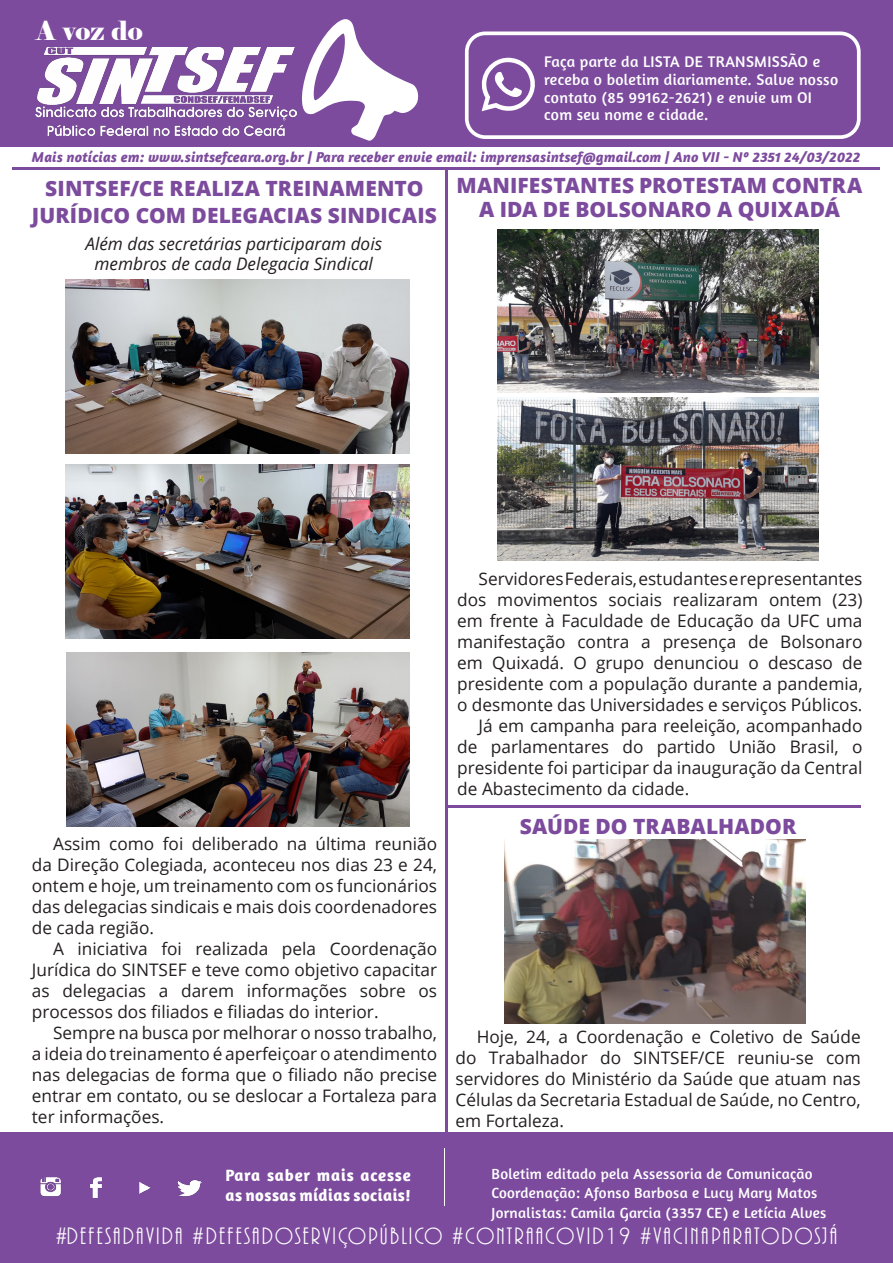
<style>
.page{position:relative;width:893px;height:1263px;background:#fff}
.page>*{position:absolute;margin:0;border:0;box-sizing:border-box;transform-origin:0 0}
.t1{font:26.25px "Elephant";color:#fff}
.t2{font:24.6px "ARBONNIE";letter-spacing:.09em;color:#fff}
.t3{font:800 21px/27px "Open Sans";letter-spacing:.005em;color:#7c4b9d;text-align:center}
.t4{font:17.25px/21px "Open Sans";color:#231f20;text-align:justify}
.t5{font:italic 17.25px "Open Sans";color:#231f20}
.t6{font:700 16.8px/20.1px "Amaranth";letter-spacing:.03em;color:#fff}
.t7{font:15.75px/17.9px "Amaranth";letter-spacing:.02em;color:#fff}
.t8{font:15px "Amaranth";letter-spacing:.02em;color:#fff}
.t9{font:italic 700 14.7px "Amaranth";letter-spacing:.01em;color:#7c4b9d}
</style>
<div class="page">
<div style="left:0;top:0;width:893px;height:146px;background:#7c4b9d"></div>
<svg style="left:301px;top:19px;width:118px;height:122px"></svg>
<div style="left:0;top:1132px;width:893px;height:131px;background:#7c4b9d"></div>
<img style="left:36px;top:47px;width:260px;height:89px">
<hr style="left:12px;top:167px;width:867px;height:2px;background:#7c4b9d">
<hr style="left:444px;top:1148px;width:2px;height:58px;background:#fff">
<img style="left:40px;top:1177px;width:162px;height:21px">
<div style="left:465px;top:32px;width:396px;height:107px;border:4px solid #fff;border-radius:18px"></div>
<svg style="left:481px;top:58px;width:54px;height:53px"></svg>
<hr style="left:445px;top:168px;width:2px;height:1046px;background:#7c4b9d">
<img style="left:497px;top:230px;width:321px;height:162px">
<img style="left:497px;top:397px;width:321px;height:163px">
<hr style="left:446px;top:806px;width:415px;height:2px;background:#7c4b9d">
<img style="left:66px;top:279px;width:343px;height:174px">
<img style="left:66px;top:464px;width:343px;height:174px">
<img style="left:66px;top:652px;width:343px;height:174px">
<img style="left:504px;top:840px;width:301px;height:183px">
<p class="t1" style="left:36px;top:15px;width:108px">A voz do</p>
<p class="t7" style="left:544px;top:52px;width:295px">Faça parte da LISTA DE TRANSMISSÃO e receba o boletim diariamente. Salve nosso contato (85 99162-2621) e envie um OI com seu nome e cidade.</p>
<p class="t9" style="left:32px;top:148px;width:830px">Mais notícias em: www.sintsefceara.org.br | Para receber envie email: imprensasintsef@gmail.com | Ano VII - Nº 2351 24/03/2022</p>
<p class="t3" style="left:32px;top:174px;width:407px">SINTSEF/CE REALIZA TREINAMENTO<br>JURÍDICO COM DELEGACIAS SINDICAIS</p>
<p class="t5" style="left:86px;top:231px;width:298px">Além das secretárias participaram dois</p>
<p class="t5" style="left:95px;top:252px;width:280px">membros de cada Delegacia Sindical</p>
<p class="t3" style="left:457px;top:172px;width:407px;line-height:24px">MANIFESTANTES PROTESTAM CONTRA<br>A IDA DE BOLSONARO A QUIXADÁ</p>
<p class="t4" style="left:32px;top:833px;width:407px;text-indent:21px">Assim como foi deliberado na última reunião da Direção Colegiada, aconteceu nos dias 23 e 24, ontem e hoje, um treinamento com os funcionários das delegacias sindicais e mais dois coordenadores de cada região.</p>
<p class="t4" style="left:32px;top:938px;width:407px;text-indent:21px">A iniciativa foi realizada pela Coordenação Jurídica do SINTSEF e teve como objetivo capacitar as delegacias a darem informações sobre os processos dos filiados e filiadas do interior.</p>
<p class="t4" style="left:32px;top:1022px;width:407px;text-indent:21px">Sempre na busca por melhorar o nosso trabalho, a ideia do treinamento é aperfeiçoar o atendimento nas delegacias de forma que o filiado não precise entrar em contato, ou se deslocar a Fortaleza para ter informações.</p>
<p class="t6" style="left:225px;top:1164px;width:187px">Para saber mais acesse as nossas mídias sociais!</p>
<p class="t4" style="left:457px;top:567px;width:407px;text-indent:21px">Servidores Federais, estudantes e representantes dos movimentos sociais realizaram ontem (23) em frente à Faculdade de Educação da UFC uma manifestação contra a presença de Bolsonaro em Quixadá. O grupo denunciou o descaso de presidente com a população durante a pandemia, o desmonte das Universidades e serviços Públicos.</p>
<p class="t4" style="left:457px;top:714px;width:407px;text-indent:21px">Já em campanha para reeleição, acompanhado de parlamentares do partido União Brasil, o presidente foi participar da inauguração da Central de Abastecimento da cidade.</p>
<p class="t3" style="left:520px;top:811px;width:278px">SAÚDE DO TRABALHADOR</p>
<p class="t4" style="left:455px;top:1026px;width:407px;text-indent:21px">Hoje, 24, a Coordenação e Coletivo de Saúde do Trabalhador do SINTSEF/CE reuniu-se com servidores do Ministério da Saúde que atuam nas Células da Secretaria Estadual de Saúde, no Centro, em Fortaleza.</p>
<p class="t8" style="left:492px;top:1165px;width:323px">Boletim editado pela Assessoria de Comunicação</p>
<p class="t8" style="left:492px;top:1184px;width:327px">Coordenação: Afonso Barbosa e Lucy Mary Matos</p>
<p class="t8" style="left:492px;top:1204px;width:336px">Jornalistas: Camila Garcia (3357 CE) e Letícia Alves</p>
<p class="t2" style="left:56px;top:1223px;width:783px">#DEFESADAVIDA #DEFESADOSERVIÇOPÚBLICO #CONTRAACOVID19 #VACINAPARATODOSJÁ</p>
</div>
